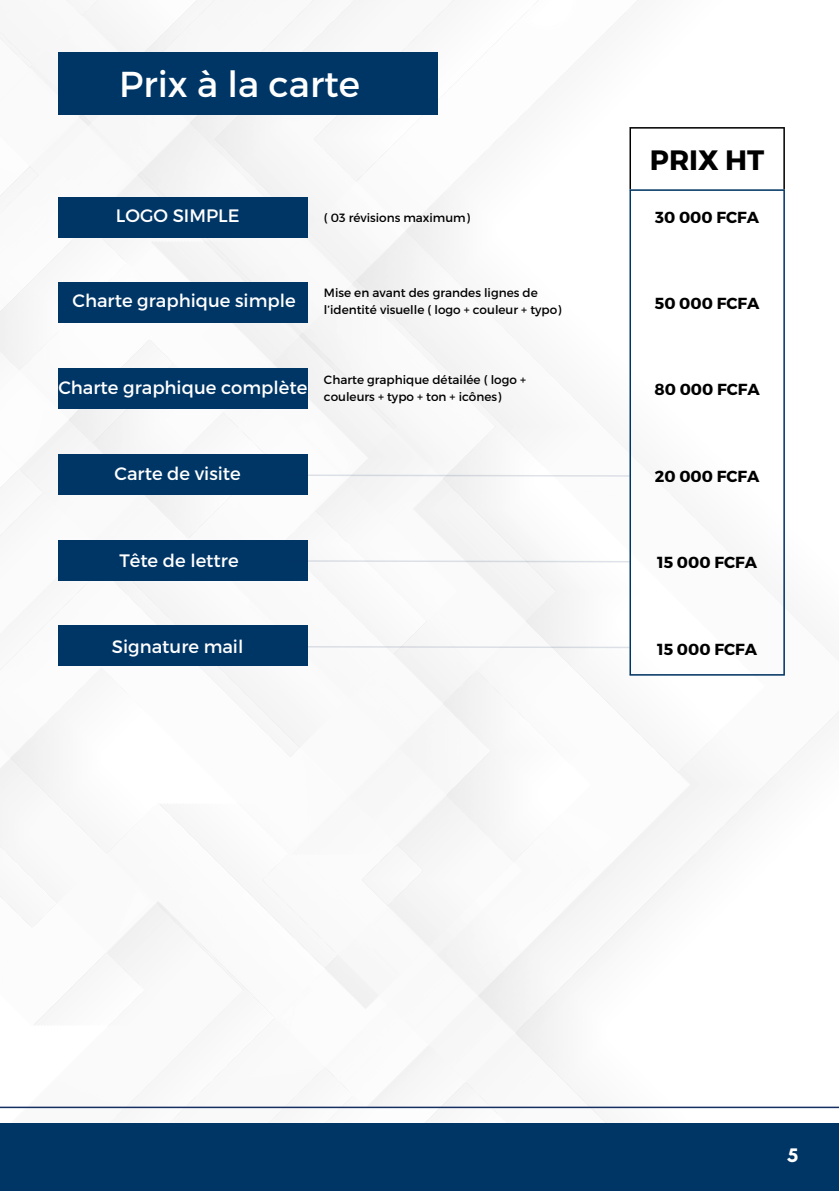
<style>
.page{position:relative;width:839px;height:1191px;background:#fff}
.page>*{position:absolute;margin:0;border:0;box-sizing:border-box;transform-origin:0 0}
.t1{font:36px "Montserrat";color:#fff}
.t2{font:700 28px "Montserrat";color:#000}
.t3{font:700 20px "Glacial Indifference";color:#fff}
.t4{font:18px "Montserrat";color:#fff}
.t5{font:700 16px "Montserrat";color:#000}
.t6{font:12px/17px "Montserrat";color:#000}
</style>
<div class="page">
<img style="left:0;top:0;width:838px;height:1123px">
<div style="left:58px;top:53px;width:380px;height:62px;background:#003666"></div>
<hr style="left:0;top:1107px;width:838px;height:1px;background:#142f61">
<div style="left:0;top:1123px;width:838px;height:68px;background:#003666"></div>
<div style="left:58px;top:197px;width:250px;height:41px;background:#003666"></div>
<div style="left:58px;top:282px;width:250px;height:41px;background:#003666"></div>
<div style="left:58px;top:368px;width:250px;height:41px;background:#003666"></div>
<div style="left:58px;top:454px;width:250px;height:41px;background:#003666"></div>
<div style="left:58px;top:540px;width:250px;height:41px;background:#003666"></div>
<div style="left:58px;top:626px;width:250px;height:40px;background:#003666"></div>
<hr style="left:629px;top:129px;width:2px;height:60px;background:#000">
<hr style="left:783px;top:129px;width:1px;height:60px;background:#000">
<hr style="left:629px;top:127px;width:155px;height:2px;background:#000">
<hr style="left:629px;top:191px;width:2px;height:483px;background:#003666">
<hr style="left:783px;top:191px;width:1px;height:483px;background:#003666">
<hr style="left:629px;top:189px;width:155px;height:2px;background:#003666">
<hr style="left:629px;top:674px;width:155px;height:2px;background:#003666">
<svg style="left:308px;top:474px;width:322px;height:3px"></svg>
<svg style="left:308px;top:560px;width:322px;height:3px"></svg>
<svg style="left:308px;top:646px;width:322px;height:2px"></svg>
<h3 class="t1" style="left:119px;top:61px;width:242px">Prix à la carte</h3>
<h1 class="t2" style="left:650px;top:142px;width:116px">PRIX HT</h1>
<p class="t4" style="left:116px;top:204px;width:125px">LOGO SIMPLE</p>
<p class="t6" style="left:324px;top:209px;width:147px">( 03 révisions maximum)</p>
<h2 class="t5" style="left:655px;top:207px;width:106px">30 000 FCFA</h2>
<h3 class="t4" style="left:72px;top:289px;width:225px">Charte graphique simple</h3>
<p class="t6" style="left:324px;top:283px;width:239px">Mise en avant des grandes lignes de l’identité visuelle ( logo + couleur + typo)</p>
<p class="t5" style="left:654px;top:293px;width:106px">50 000 FCFA</p>
<h3 class="t4" style="left:58px;top:376px;width:250px">Charte graphique complète</h3>
<p class="t6" style="left:324px;top:370px;width:203px">Charte graphique détailée ( logo + couleurs + typo + ton + icônes)</p>
<h3 class="t5" style="left:654px;top:379px;width:107px">80 000 FCFA</h3>
<p class="t4" style="left:114px;top:462px;width:128px">Carte de visite</p>
<p class="t5" style="left:654px;top:466px;width:106px">20 000 FCFA</p>
<p class="t4" style="left:119px;top:549px;width:121px">Tête de lettre</p>
<h3 class="t5" style="left:657px;top:552px;width:101px">15 000 FCFA</h3>
<p class="t4" style="left:112px;top:635px;width:133px">Signature mail</p>
<p class="t5" style="left:657px;top:639px;width:101px">15 000 FCFA</p>
<p class="t3" style="left:787px;top:1143px;width:12px">5</p>
</div>
